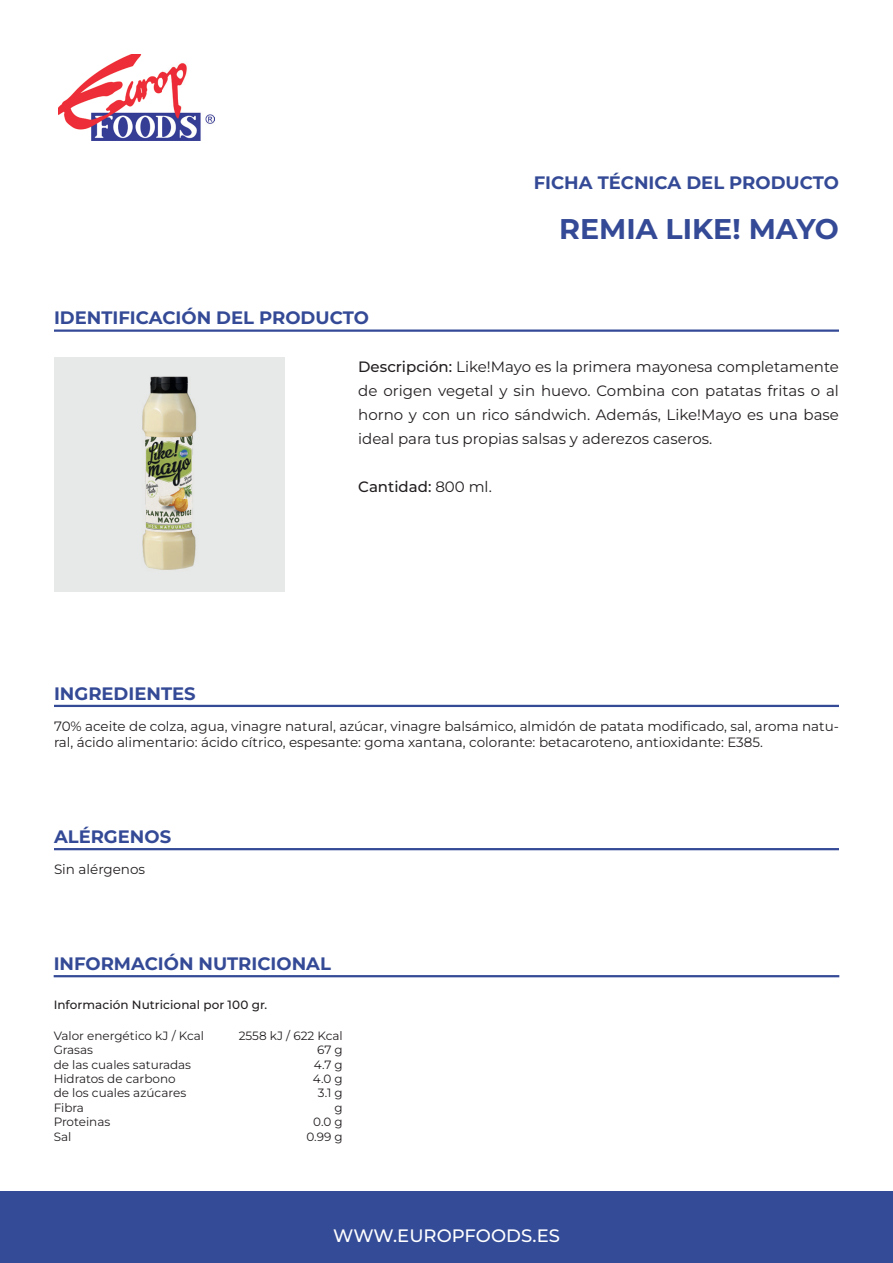
<style>
.page{position:relative;width:893px;height:1263px;background:#fff}
.page>*{position:absolute;margin:0;border:0;box-sizing:border-box;transform-origin:0 0}
.t1{font:700 28.5px "Montserrat";color:#344a96}
.t2{font:700 18px "Montserrat";color:#344a96}
.t3{font:500 18px "Montserrat";color:#fff}
.t4{font:15px/24px "Montserrat";color:#231f20;text-align:justify}
.t5{font:500 15px "Montserrat";color:#231f20}
.t6{font:13.5px/16.2px "Montserrat";color:#231f20}
.t7{font:12px "Montserrat";color:#231f20}
.t8{font:500 12px "Montserrat";letter-spacing:.005em;color:#231f20}
.s1{font-weight:500}
.s2{font-weight:400}
</style>
<div class="page">
<img style="left:54px;top:358px;width:230px;height:233px">
<img style="left:58px;top:54px;width:156px;height:87px">
<hr style="left:54px;top:848px;width:785px;height:2px;background:#344a96">
<hr style="left:54px;top:975px;width:785px;height:2px;background:#344a96">
<hr style="left:54px;top:705px;width:785px;height:2px;background:#344a96">
<hr style="left:54px;top:329px;width:785px;height:3px;background:#344a96">
<div style="left:0;top:1191px;width:893px;height:72px;background:#344b97"></div>
<h2 class="t2" style="left:534px;top:170px;width:307px">FICHA TÉCNICA DEL PRODUCTO</h2>
<h2 class="t2" style="left:54px;top:306px;width:316px">IDENTIFICACIÓN DEL PRODUCTO</h2>
<h1 class="t1" style="left:559px;top:209px;width:281px">REMIA LIKE! MAYO</h1>
<p class="t4" style="left:358px;top:354px;width:482px"><span class="s1">Descripción:</span> Like!Mayo es la primera mayonesa completamente de origen vegetal y sin huevo. Combina con patatas fritas o al horno y con un rico sándwich. Además, Like!Mayo es una base ideal para tus propias salsas y aderezos caseros.</p>
<p class="t5" style="left:358px;top:477px;width:135px">Cantidad: <span class="s2">800 ml.</span></p>
<h2 class="t2" style="left:54px;top:681px;width:143px">INGREDIENTES</h2>
<p class="t6" style="left:54px;top:718px;width:786px">70% aceite de colza, agua, vinagre natural, azúcar, vinagre balsámico, almidón de patata modificado, sal, aroma natu&shy;ral, ácido alimentario: ácido cítrico, espesante: goma xantana, colorante: betacaroteno, antioxidante: E385.</p>
<h2 class="t2" style="left:54px;top:824px;width:119px">ALÉRGENOS</h2>
<p class="t6" style="left:54px;top:861px;width:93px">Sin alérgenos</p>
<h2 class="t2" style="left:54px;top:951px;width:279px">INFORMACIÓN NUTRICIONAL</h2>
<p class="t8" style="left:54px;top:997px;width:215px">Información Nutricional por 100 gr.</p>
<p class="t7" style="left:54px;top:1027px;width:152px">Valor energético kJ / Kcal</p>
<p class="t7" style="left:239px;top:1027px;width:106px">2558 kJ / 622 Kcal</p>
<p class="t7" style="left:54px;top:1042px;width:41px">Grasas</p>
<p class="t7" style="left:317px;top:1042px;width:27px">67 g</p>
<p class="t7" style="left:54px;top:1056px;width:139px">de las cuales saturadas</p>
<p class="t7" style="left:314px;top:1056px;width:31px">4.7 g</p>
<p class="t7" style="left:54px;top:1071px;width:123px">Hidratos de carbono</p>
<p class="t7" style="left:313px;top:1071px;width:31px">4.0 g</p>
<p class="t7" style="left:54px;top:1085px;width:134px">de los cuales azúcares</p>
<p class="t7" style="left:318px;top:1085px;width:26px">3.1 g</p>
<p class="t7" style="left:54px;top:1099px;width:32px">Fibra</p>
<p class="t7" style="left:335px;top:1099px;width:10px">g</p>
<p class="t7" style="left:54px;top:1114px;width:58px">Proteinas</p>
<p class="t7" style="left:313px;top:1114px;width:31px">0.0 g</p>
<p class="t7" style="left:54px;top:1128px;width:19px">Sal</p>
<p class="t7" style="left:306px;top:1128px;width:38px">0.99 g</p>
<h2 class="t3" style="left:333px;top:1224px;width:228px">WWW.EUROPFOODS.ES</h2>
</div>
